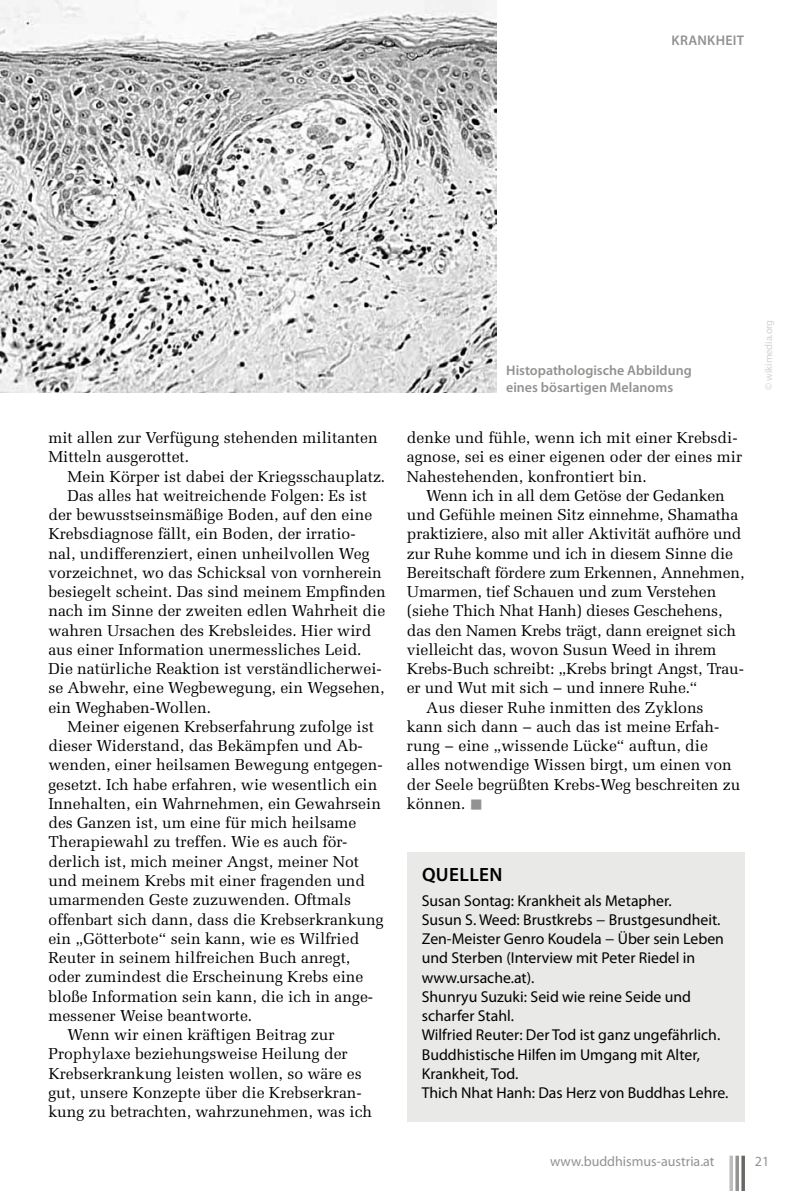
<style>
.page{position:relative;width:794px;height:1191px;background:#fff}
.page>*{position:absolute;margin:0;border:0;box-sizing:border-box;transform-origin:0 0}
.t1{font:600 19.25px "Myriad Pro";letter-spacing:.02em;color:#000}
.t2{font:15.75px/19.2px "Melior LT Std";color:#000}
.t3{font:15.75px/19.2px "Myriad Pro";color:#000}
.t4{font:600 14px/17.5px "Myriad Pro";color:#949290}
.t5{font:14px "Myriad Pro";color:#949290}
.t6{font:10.5px "Myriad Pro";letter-spacing:-.01em;color:#d3d3d2}
.s1{color:#949290}
</style>
<div class="page">
<svg style="left:729px;top:1155px;width:4px;height:36px"></svg>
<svg style="left:735px;top:1155px;width:4px;height:36px"></svg>
<svg style="left:741px;top:1155px;width:4px;height:36px"></svg>
<img style="left:0;top:0;width:496px;height:392px">
<div style="left:407px;top:852px;width:337px;height:269px;background:#e9e9e8"></div>
<p class="t4" style="left:671px;top:31px;width:74px">Krankheit</p>
<p class="t2" style="left:48px;top:428px;width:331px">mit allen zur Verfügung stehenden militanten<br>Mitteln ausgerottet.</p>
<p class="t2" style="left:68px;top:467px;width:319px">Mein Körper ist dabei der Kriegsschauplatz.</p>
<p class="t2" style="left:68px;top:486px;width:301px">Das alles hat weitreichende Folgen: Es ist</p>
<p class="t2" style="left:48px;top:505px;width:325px">der bewusstseinsmäßige Boden, auf den eine</p>
<p class="t2" style="left:48px;top:524px;width:309px">Krebsdiagnose fällt, ein Boden, der irratio-</p>
<p class="t2" style="left:48px;top:544px;width:323px">nal, undifferenziert, einen unheilvollen Weg</p>
<p class="t2" style="left:48px;top:563px;width:335px">vorzeichnet, wo das Schicksal von vornherein</p>
<p class="t2" style="left:48px;top:582px;width:339px">besiegelt scheint. Das sind meinem Empfinden</p>
<p class="t2" style="left:48px;top:601px;width:338px">nach im Sinne der zweiten edlen Wahrheit die</p>
<p class="t2" style="left:48px;top:621px;width:324px">wahren Ursachen des Krebsleides. Hier wird</p>
<p class="t2" style="left:48px;top:640px;width:315px">aus einer Information unermessliches Leid.</p>
<p class="t2" style="left:48px;top:659px;width:335px">Die natürliche Reaktion ist verständlicherwei-</p>
<p class="t2" style="left:48px;top:678px;width:338px">se Abwehr, eine Wegbewegung, ein Wegsehen,</p>
<p class="t2" style="left:48px;top:698px;width:164px">ein Weghaben-Wollen.</p>
<p class="t2" style="left:68px;top:717px;width:308px">Meiner eigenen Krebserfahrung zufolge ist</p>
<p class="t2" style="left:48px;top:736px;width:316px">dieser Widerstand, das Bekämpfen und Ab-</p>
<p class="t2" style="left:48px;top:755px;width:336px">wenden, einer heilsamen Bewegung entgegen-</p>
<p class="t2" style="left:48px;top:774px;width:330px">gesetzt. Ich habe erfahren, wie wesentlich ein</p>
<p class="t2" style="left:48px;top:794px;width:334px">Innehalten, ein Wahrnehmen, ein Gewahrsein</p>
<p class="t2" style="left:48px;top:813px;width:309px">des Ganzen ist, um eine für mich heilsame</p>
<p class="t2" style="left:48px;top:832px;width:300px">Therapiewahl zu treffen. Wie es auch för-</p>
<p class="t2" style="left:48px;top:851px;width:312px">derlich ist, mich meiner Angst, meiner Not</p>
<p class="t2" style="left:48px;top:871px;width:318px">und meinem Krebs mit einer fragenden und</p>
<p class="t2" style="left:48px;top:890px;width:304px">umarmenden Geste zuzuwenden. Oftmals</p>
<p class="t2" style="left:48px;top:909px;width:337px">offenbart sich dann, dass die Krebserkrankung</p>
<p class="t2" style="left:48px;top:928px;width:312px">ein „Götterbote“ sein kann, wie es Wilfried</p>
<p class="t2" style="left:48px;top:948px;width:303px">Reuter in seinem hilfreichen Buch anregt,</p>
<p class="t2" style="left:48px;top:967px;width:316px">oder zumindest die Erscheinung Krebs eine</p>
<p class="t2" style="left:48px;top:986px;width:326px">bloße Information sein kann, die ich in ange-</p>
<p class="t2" style="left:48px;top:1005px;width:205px">messener Weise beantworte.</p>
<p class="t2" style="left:68px;top:1025px;width:268px">Wenn wir einen kräftigen Beitrag zur</p>
<p class="t2" style="left:48px;top:1044px;width:301px">Prophylaxe beziehungsweise Heilung der</p>
<p class="t2" style="left:48px;top:1063px;width:315px">Krebserkrankung leisten wollen, so wäre es</p>
<p class="t2" style="left:48px;top:1082px;width:315px">gut, unsere Konzepte über die Krebserkran-</p>
<p class="t2" style="left:48px;top:1102px;width:325px">kung zu betrachten, wahrzunehmen, was ich</p>
<p class="t4" style="left:506px;top:361px;width:187px">Histopathologische Abbildung eines bösartigen Melanoms</p>
<p class="t2" style="left:407px;top:428px;width:337px">denke und fühle, wenn ich mit einer Krebsdi&shy;agnose, sei es einer eigenen oder der eines mir<br>Nahestehenden, konfrontiert bin.</p>
<p class="t2" style="left:426px;top:486px;width:300px">Wenn ich in all dem Getöse der Gedanken</p>
<p class="t2" style="left:407px;top:505px;width:333px">und Gefühle meinen Sitz einnehme, Shamatha</p>
<p class="t2" style="left:407px;top:524px;width:336px">praktiziere, also mit aller Aktivität aufhöre und</p>
<p class="t2" style="left:407px;top:543px;width:328px">zur Ruhe komme und ich in diesem Sinne die</p>
<p class="t2" style="left:407px;top:563px;width:339px">Bereitschaft fördere zum Erkennen, Annehmen,</p>
<p class="t2" style="left:407px;top:582px;width:311px">Umarmen, tief Schauen und zum Verstehen</p>
<p class="t2" style="left:407px;top:601px;width:317px">(siehe Thich Nhat Hanh) dieses Geschehens,</p>
<p class="t2" style="left:407px;top:620px;width:331px">das den Namen Krebs trägt, dann ereignet sich</p>
<p class="t2" style="left:407px;top:640px;width:311px">vielleicht das, wovon Susun Weed in ihrem</p>
<p class="t2" style="left:407px;top:659px;width:338px">Krebs-Buch schreibt: „Krebs bringt Angst, Trau-</p>
<p class="t2" style="left:407px;top:678px;width:292px">er und Wut mit sich − und innere Ruhe.“</p>
<p class="t2" style="left:426px;top:697px;width:279px">Aus dieser Ruhe inmitten des Zyklons</p>
<p class="t2" style="left:407px;top:717px;width:314px">kann sich dann − auch das ist meine Erfah-</p>
<p class="t2" style="left:407px;top:736px;width:302px">rung − eine „wissende Lücke“ auftun, die</p>
<p class="t2" style="left:407px;top:755px;width:326px">alles notwendige Wissen birgt, um einen von</p>
<p class="t2" style="left:407px;top:774px;width:335px">der Seele begrüßten Krebs-Weg beschreiten zu</p>
<p class="t2" style="left:407px;top:794px;width:78px">können. <span class="s1">■</span></p>
<p class="t6" style="left:762px;top:390px;width:72px;rotate:-90deg">© wikimedia.org</p>
<p class="t1" style="left:422px;top:862px;width:82px">Quellen</p>
<p class="t3" style="left:422px;top:890px;width:308px">Susan Sontag: Krankheit als Metapher.<br>Susun S. Weed: Brustkrebs − Brustgesundheit.<br>Zen-Meister Genro Koudela − Über sein Leben und Sterben (I nterview mit Peter Riedel in www.ursache.at).<br>Shunryu Suzuki: Seid wie reine Seide und scharfer Stahl.<br>Wilfried Reuter: Der Tod ist ganz ungefährlich.<br>Buddhistische H ilfen im Umgang mit Alter, Krankheit, Tod.<br>Thich N hat Hanh: Das Herz von Buddhas Lehre.</p>
<p class="t5" style="left:550px;top:1152px;width:166px">www.buddhismus-austria.at</p>
<p class="t5" style="left:755px;top:1152px;width:16px">21</p>
</div>
